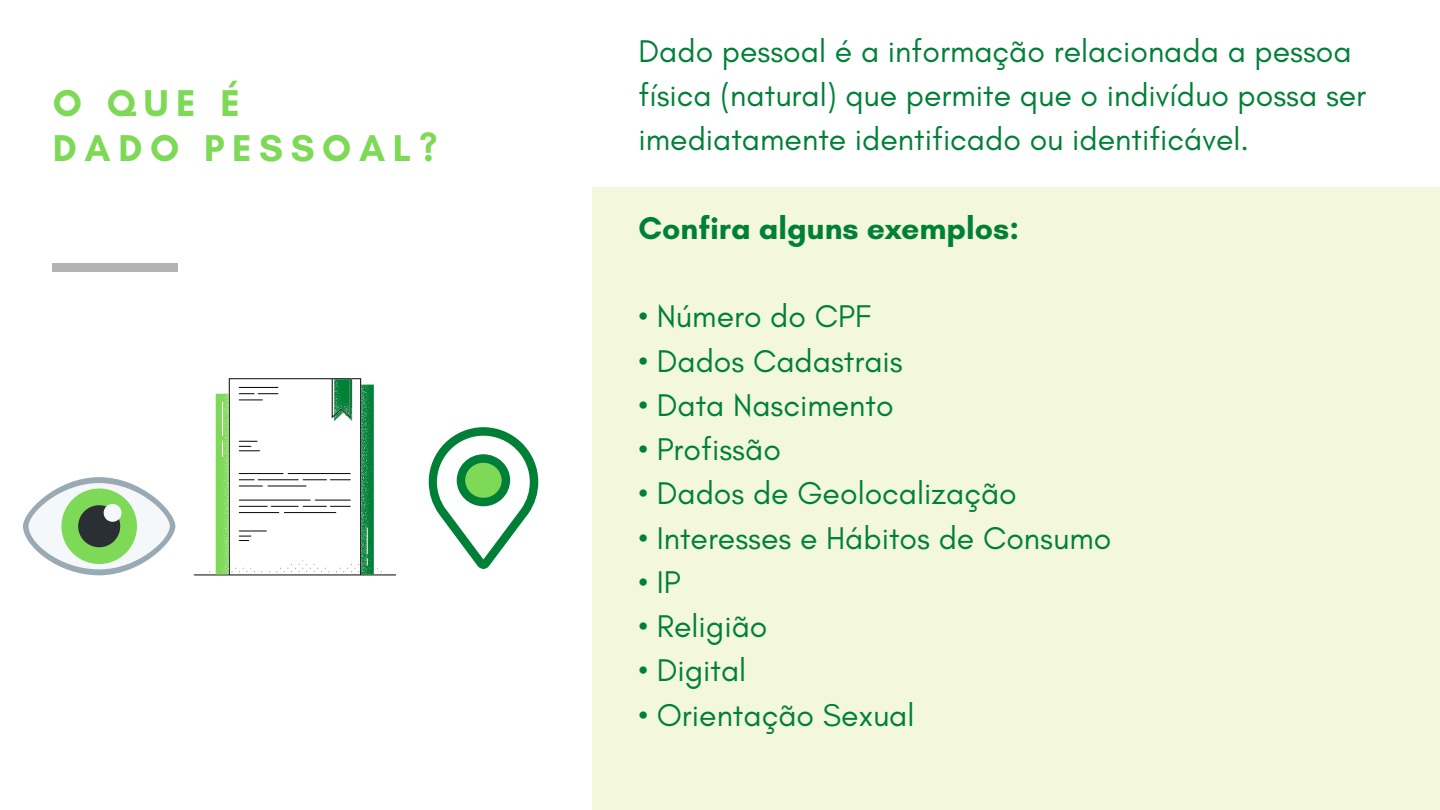
<style>
.page{position:relative;width:1440px;height:810px;background:#fff}
.page>*{position:absolute;margin:0;border:0;box-sizing:border-box;transform-origin:0 0}
.t1{font:700 38px/45px "Glacial Indifference";letter-spacing:.2em;color:#7ed957}
.t2{font:32px/44.2px "Glacial Indifference";color:#008037}
.t3{font:700 32px "Glacial Indifference";color:#008037}
</style>
<div class="page">
<div style="left:592px;top:187px;width:848px;height:623px;background:#f3f8dd"></div>
<div style="left:53px;top:264px;width:125px;height:8px;background:#b3b3b3"></div>
<svg style="left:194px;top:378px;width:202px;height:197px"></svg>
<svg style="left:23px;top:477px;width:152px;height:98px;fill:#99aab5"></svg>
<svg style="left:29px;top:483px;width:141px;height:86px;fill:#f5f8fa"></svg>
<svg style="left:61px;top:488px;width:76px;height:76px"></svg>
<svg style="left:429px;top:427px;width:109px;height:142px"></svg>
<p class="t1" style="left:53px;top:80px;width:386px">O QUE É<br>DADO PESSOAL?</p>
<p class="t2" style="left:639px;top:29px;width:729px">Dado pessoal é a informação relacionada a pessoa física (natural) que permite que o indivíduo possa ser imediatamente identificado ou identificável.</p>
<p class="t3" style="left:639px;top:208px;width:382px">Confira alguns exemplos:</p>
<p class="t2" style="left:639px;top:294px;width:234px">• Número do CPF</p>
<p class="t2" style="left:639px;top:338px;width:266px">• Dados Cadastrais</p>
<p class="t2" style="left:639px;top:383px;width:257px">• Data Nascimento</p>
<p class="t2" style="left:639px;top:427px;width:144px">• Profissão</p>
<p class="t2" style="left:639px;top:471px;width:380px">• Dados de Geolocalização</p>
<p class="t2" style="left:639px;top:515px;width:474px">• Interesses e Hábitos de Consumo</p>
<p class="t2" style="left:639px;top:560px;width:44px">• IP</p>
<p class="t2" style="left:639px;top:604px;width:131px">• Religião</p>
<p class="t2" style="left:639px;top:648px;width:109px">• Digital</p>
<p class="t2" style="left:639px;top:692px;width:278px">• Orientação Sexual</p>
</div>
